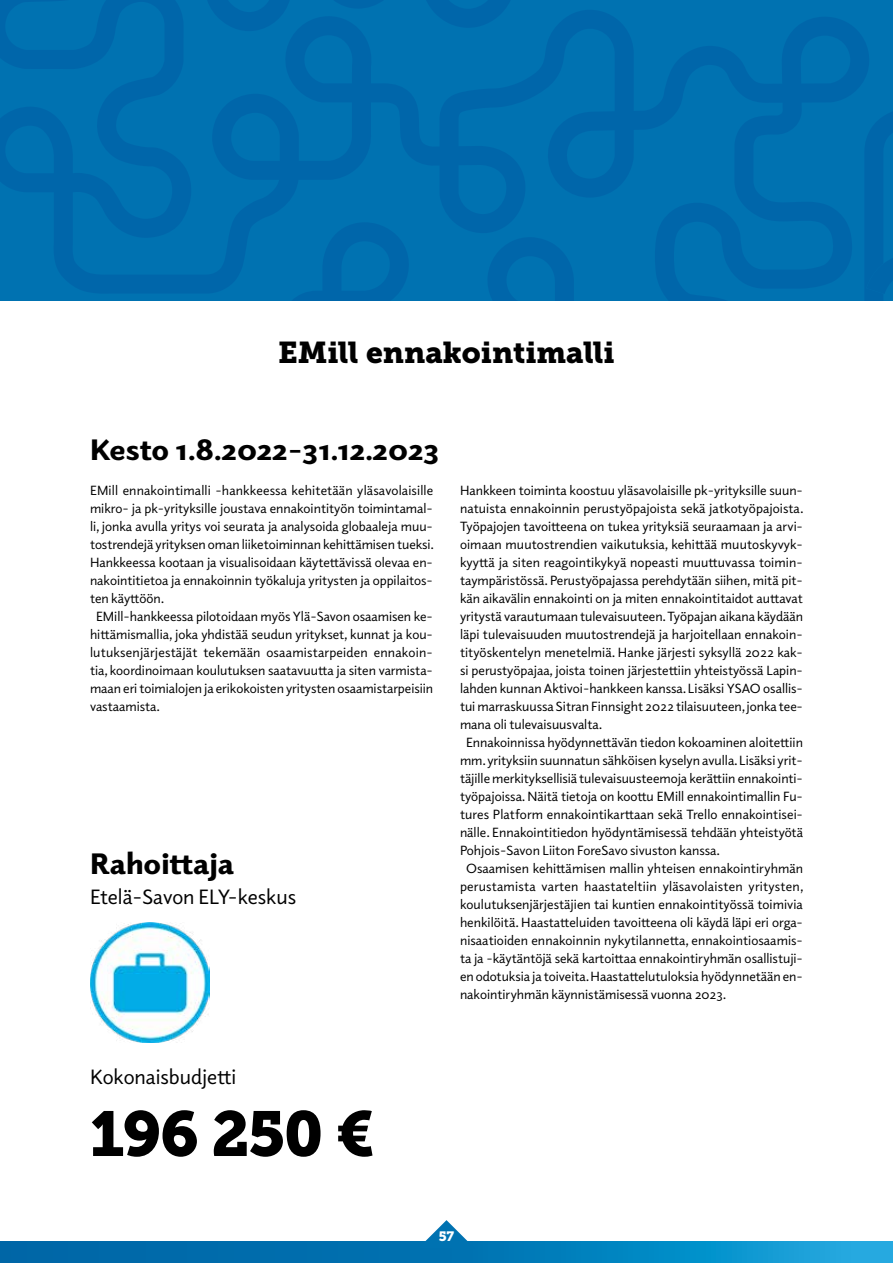
<style>
.page{position:relative;width:893px;height:1263px;background:#fff}
.page>*{position:absolute;margin:0;border:0;box-sizing:border-box;transform-origin:0 0}
.Infograafi_isot_luvu{font:63px "Museo Slab 900";letter-spacing:-.025em;color:#000}
.Infograafi_otsikko_h{font:900 30px "Elido";color:#000}
.Infograafi_yläotsikk{font:30px "Museo Slab 900";color:#000}
.Infograafi_leipäteks{font:21px "Elido";color:#000}
.Sisällön_Leipäteksti{font:13.5px/18px "Elido";color:#000;text-align:justify}
.Sisällön_leipis_ei_s{font:13.5px/18px "Elido";color:#000;text-align:justify}
.t1{font:13.5px "Museo Slab 900";color:#fff}
</style>
<div class="page">
<svg style="left:0;top:1241px;width:893px;height:22px;background:#057cb9"></svg>
<svg style="left:418px;top:1220px;width:57px;height:28px"></svg>
<svg style="left:1px;top:0;width:892px;height:218px;background:#006eae"></svg>
<svg style="left:1px;top:218px;width:892px;height:82px;background:#006eae"></svg>
<img style="left:90px;top:923px;width:120px;height:120px">
<h2 class="Infograafi_yläotsikk" style="left:278px;top:335px;width:338px">EMill ennakointimalli</h2>
<h3 class="Infograafi_otsikko_h" style="left:90px;top:430px;width:351px">Kesto 1.8.2022–31.12.2023</h3>
<p class="Sisällön_leipis_ei_s" style="left:90px;top:481px;width:346px">EMill ennakointimalli -hankkeessa kehitetään yläsavolaisille mikro- ja pk-yrityksille joustava ennakointityön toimintamal&shy;li, jonka avulla yritys voi seurata ja analysoida globaaleja muu&shy;tostrendejä yrityksen oman liiketoiminnan kehittämisen tueksi.<br>Hankkeessa kootaan ja visualisoidaan käytettävissä olevaa en&shy;nakointitietoa ja ennakoinnin työkaluja yritysten ja oppilaitos&shy;ten käyttöön.</p>
<p class="Sisällön_Leipäteksti" style="left:90px;top:607px;width:345px;text-indent:6px">EMill-hankkeessa pilotoidaan myös Ylä-Savon osaamisen ke&shy;hittämismallia, joka yhdistää seudun yritykset, kunnat ja kou&shy;lutuksenjärjestäjät tekemään osaamistarpeiden ennakoin&shy;tia, koordinoimaan koulutuksen saatavuutta ja siten varmista&shy;maan eri toimialojen ja erikokoisten yritysten osaamistarpeisiin vastaamista.</p>
<h3 class="Infograafi_otsikko_h" style="left:90px;top:843px;width:146px">Rahoittaja</h3>
<p class="Infograafi_leipäteks" style="left:90px;top:883px;width:208px">Etelä-Savon ELY-keskus</p>
<p class="Sisällön_leipis_ei_s" style="left:460px;top:481px;width:345px">Hankkeen toiminta koostuu yläsavolaisille pk-yrityksille suun&shy;natuista ennakoinnin perustyöpajoista sekä jatkotyöpajoista.<br>Työpajojen tavoitteena on tukea yrityksiä seuraamaan ja arvi&shy;oimaan muutostrendien vaikutuksia, kehittää muutoskyvyk&shy;kyyttä ja siten reagointikykyä nopeasti muuttuvassa toimin&shy;taympäristössä. Perustyöpajassa perehdytään siihen, mitä pit&shy;kän aikavälin ennakointi on ja miten ennakointitaidot auttavat yritystä varautumaan tulevaisuuteen. Työpajan aikana käydään läpi tulevaisuuden muutostrendejä ja harjoitellaan ennakoin&shy;tityöskentelyn menetelmiä. Hanke järjesti syksyllä 2022 kak&shy;si perustyöpajaa, joista toinen järjestettiin yhteistyössä Lapin&shy;lahden kunnan Aktivoi-hankkeen kanssa. Lisäksi YSAO osallis&shy;tui marraskuussa Sitran Finnsight 2022 tilaisuuteen, jonka tee&shy;mana oli tulevaisuusvalta.</p>
<p class="Sisällön_Leipäteksti" style="left:460px;top:733px;width:345px;text-indent:6px">Ennakoinnissa hyödynnettävän tiedon kokoaminen aloitettiin mm. yrityksiin suunnatun sähköisen kyselyn avulla. Lisäksi yrit&shy;täjille merkityksellisiä tulevaisuusteemoja kerättiin ennakointi&shy;työpajoissa. Näitä tietoja on koottu EMill ennakointimallin Fu&shy;tures Platform ennakointikarttaan sekä Trello ennakointisei&shy;nälle. Ennakointitiedon hyödyntämisessä tehdään yhteistyötä Pohjois-Savon Liiton ForeSavo sivuston kanssa.</p>
<p class="Sisällön_Leipäteksti" style="left:460px;top:859px;width:345px;text-indent:6px">Osaamisen kehittämisen mallin yhteisen ennakointiryhmän perustamista varten haastateltiin yläsavolaisten yritysten, koulutuksenjärjestäjien tai kuntien ennakointityössä toimivia henkilöitä. Haastatteluiden tavoitteena oli käydä läpi eri orga&shy;nisaatioiden ennakoinnin nykytilannetta, ennakointiosaamis&shy;ta ja -käytäntöjä sekä kartoittaa ennakointiryhmän osallistuji&shy;en odotuksia ja toiveita. Haastattelutuloksia hyödynnetään en&shy;nakointiryhmän käynnistämisessä vuonna 2023.</p>
<p class="Infograafi_leipäteks" style="left:90px;top:1062px;width:148px">Kokonaisbudjetti</p>
<p class="Infograafi_isot_luvu" style="left:90px;top:1097px;width:286px">196 250 €</p>
<p class="t1" style="left:439px;top:1228px;width:17px">57</p>
</div>
